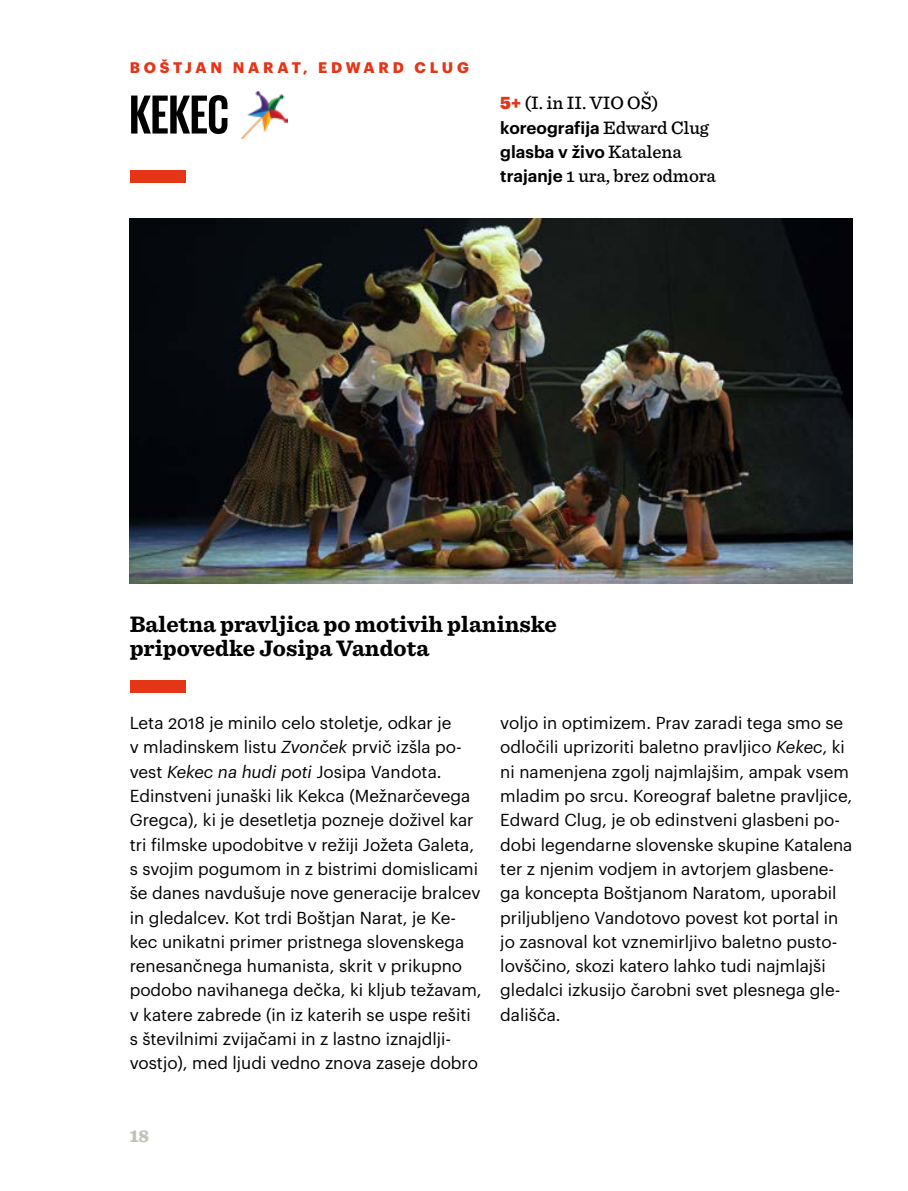
<style>
.page{position:relative;width:908px;height:1191px;background:#fff}
.page>*{position:absolute;margin:0;border:0;box-sizing:border-box;transform-origin:0 0}
.t1{font:700 56px "Giorgio Sans";color:#000}
.t2{font:700 23.4px/24.2px "Sentinel";color:#000}
.t3{font:500 18.8px "Sentinel";color:#000}
.t4{font:900 18px "Sentinel";color:#c0c1b2}
.t5{font:17px/24.2px "Graphik";color:#000}
.t6{font:600 17px/24.2px "Graphik";color:#000}
.t7{font:700 15px "Graphik";letter-spacing:.255em;color:#e53517}
.s1{font-family:"Graphik";font-weight:900;font-size:17px;color:#e53517}
.s2{font-family:"Sentinel";font-weight:500;font-size:18.8px}
.s3{font-family:"Graphik";font-weight:600;font-size:17px}
.s4{font-style:italic}
</style>
<div class="page">
<div style="left:130px;top:680px;width:55px;height:12px;background:#e53517"></div>
<img style="left:130px;top:219px;width:722px;height:364px">
<div style="left:130px;top:170px;width:55px;height:12px;background:#e53517"></div>
<img style="left:241px;top:92px;width:46px;height:46px">
<p class="t7" style="left:130px;top:56px;width:340px">BOŠTJAN NARAT, EDWARD CLUG</p>
<h1 class="t1" style="left:130px;top:86px;width:100px">KEKEC</h1>
<p class="t3" style="left:500px;top:89px;width:160px"><span class="s1">5+</span> (I. in II. VIO OŠ)</p>
<p class="t6" style="left:500px;top:114px;width:210px">koreografija <span class="s2">Edward Clug </span>glasba v živo <span class="s2">Katalena</span></p>
<p class="t3" style="left:500px;top:161px;width:217px"><span class="s3">trajanje</span> 1 ura, brez odmora</p>
<h2 class="t2" style="left:130px;top:611px;width:428px">Baletna pravljica po motivih planinske pripovedke Josipa Vandota</h2>
<p class="t5" style="left:130px;top:709px;width:353px">Leta 2018 je minilo celo stoletje, odkar je<br>v mladinskem listu <span class="s4">Zvonček</span> prvič izšla po&shy;vest <span class="s4">Kekec na hudi poti</span> Josipa Vandota.<br>Edinstveni junaški lik Kekca (Mežnarčevega Gregca), ki je desetletja pozneje doživel kar tri filmske upodobitve v režiji Jožeta Galeta, s svojim pogumom in z bistrimi domislicami še danes navdušuje nove generacije bralcev in gledalcev. Kot trdi Boštjan Narat, je Ke&shy;kec unikatni primer pristnega slovenskega renesančnega humanista, skrit v prikupno podobo navihanega dečka, ki kljub težavam, v katere zabrede (in iz katerih se uspe rešiti s številnimi zvijačami in z lastno iznajdlji&shy;vostjo), med ljudi vedno znova zaseje dobro</p>
<p class="t5" style="left:500px;top:709px;width:353px">voljo in optimizem. Prav zaradi tega smo se odločili uprizoriti baletno pravljico <span class="s4">Kekec</span>, ki ni namenjena zgolj najmlajšim, ampak vsem mladim po srcu. Koreograf baletne pravljice, Edward Clug, je ob edinstveni glasbeni po&shy;dobi legendarne slovenske skupine Katalena ter z njenim vodjem in avtorjem glasbene&shy;ga koncepta Boštjanom Naratom, uporabil priljubljeno Vandotovo povest kot portal in jo zasnoval kot vznemirljivo baletno pusto&shy;lovščino, skozi katero lahko tudi najmlajši gledalci izkusijo čarobni svet plesnega gle&shy;dališča.</p>
<p class="t4" style="left:130px;top:1122px;width:21px">18</p>
</div>
